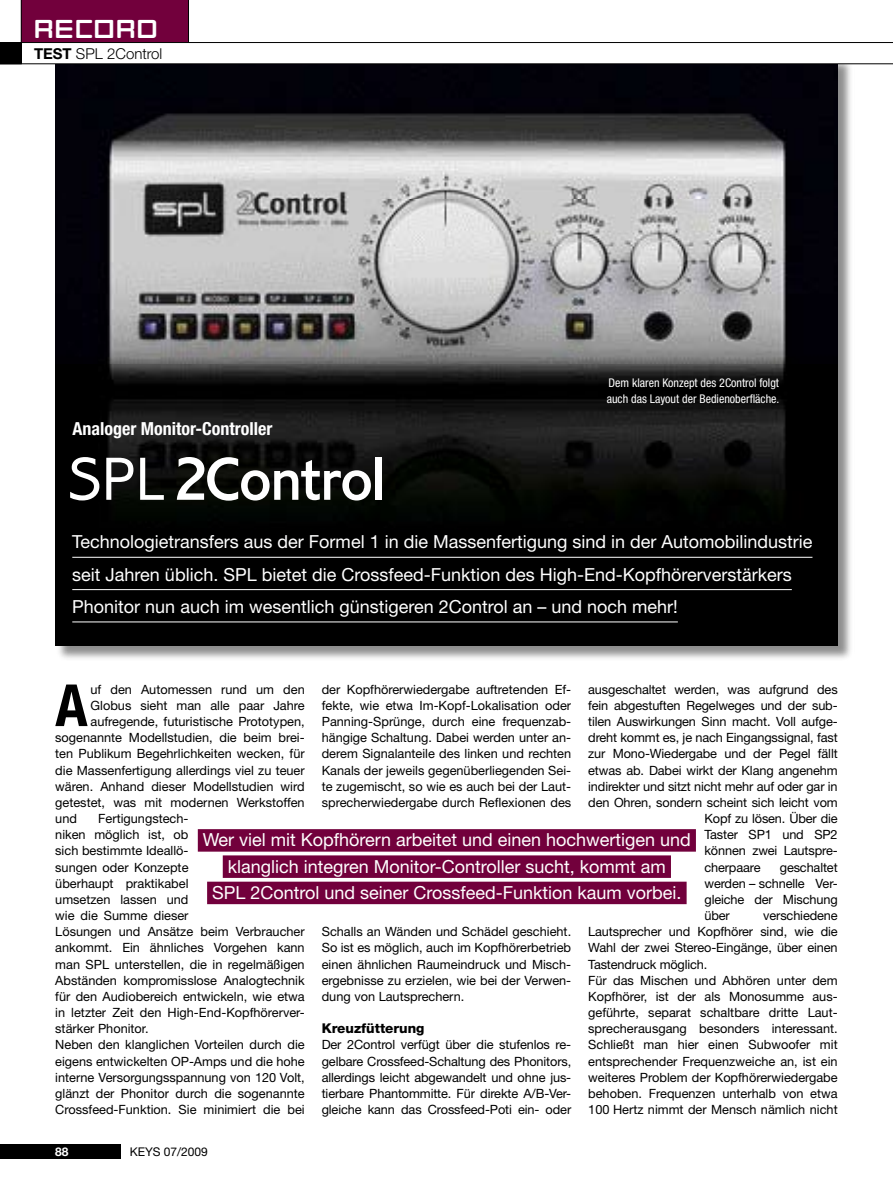
<style>
.page{position:relative;width:893px;height:1191px;background:#fff}
.page>*{position:absolute;margin:0;border:0;box-sizing:border-box;transform-origin:0 0}
.t1{font:500 63px "Corinthian Std";letter-spacing:-.025em;color:#fff}
.t2{font:700 condensed 58.2px "Helvetica Neue LT Std";color:#000}
.t3{font:27px "Tetra ITC Std";letter-spacing:.05em;color:#fff}
.t4{font:18px/32.2px "Helvetica Neue LT Std";color:#fff}
.t5{font:700 condensed 18px "Helvetica Neue LT Std";color:#fff}
.t6{font:300 15px "Helvetica Neue LT Std";color:#000}
.t7{font:800 13.5px "Helvetica Neue LT Std";color:#000}
.t8{font:12.75px/16.2px "Helvetica Neue LT Std";color:#000;text-align:justify}
.t9{font:condensed 12px/16.2px "Helvetica Neue LT Std";color:#fff}
.t10{font:12px "Helvetica Neue LT Std";color:#000}
.t11{font:700 12px "Helvetica Neue LT Std";color:#fff}
.s1{font-weight:700}
.s2{font-weight:300}
</style>
<div class="page">
<div style="left:0;top:1144px;width:121px;height:15px;background:#000"></div>
<div style="left:56px;top:57px;width:799px;height:605px;background:#000;opacity:.45"></div>
<img style="left:55px;top:65px;width:783px;height:580px">
<div style="left:0;top:43px;width:893px;height:21px;background:#fff"></div>
<hr style="left:72px;top:557px;width:740px;height:1px;background:#fff">
<hr style="left:72px;top:589px;width:720px;height:1px;background:#fff">
<hr style="left:72px;top:621px;width:606px;height:1px;background:#fff">
<svg style="left:0;top:0;width:189px;height:64px"></svg>
<hr style="left:0;top:42px;width:893px;height:1px;background:#000">
<hr style="left:0;top:64px;width:893px;height:1px;background:#000">
<div style="left:198px;top:829px;width:498px;height:22px;background:#72003c"></div>
<div style="left:223px;top:855px;width:448px;height:23px;background:#72003c"></div>
<div style="left:207px;top:881px;width:480px;height:23px;background:#72003c"></div>
<h3 class="t3" style="left:34px;top:12px;width:125px">RECORD</h3>
<p class="t6" style="left:34px;top:44px;width:130px"><span class="s1">TESt</span> SPL 2Control</p>
<p class="t9" style="left:607px;top:374px;width:174px">Dem klaren Konzept des 2Control folgt auch das Layout der Bedienoberfläche.</p>
<h3 class="t5" style="left:73px;top:418px;width:201px">Analoger Monitor-Controller</h3>
<h1 class="t1" style="left:68px;top:442px;width:319px"><span class="s2">SPL</span> 2Control</h1>
<p class="t4" style="left:72px;top:525px;width:742px">Technologietransfers aus der Formel 1 in die Massenfertigung sind in der Automobilindustrie seit Jahren üblich. SPL bietet die Crossfeed-Funktion des High-End-Kopfhörerverstärkers<br>Phonitor nun auch im wesentlich günstigeren 2Control an – und noch mehr!</p>
<h2 class="t2" style="left:55px;top:670px;width:34px">A</h2>
<p class="t8" style="left:91px;top:681px;width:216px">uf den Automessen rund um den</p>
<p class="t8" style="left:322px;top:681px;width:251px">der Kopfhörerwiedergabe auftretenden Ef&shy;fekte, wie etwa Im-Kopf-Lokalisation oder Panning-Sprünge, durch eine frequenzab&shy;hängige Schaltung. Dabei werden unter an&shy;derem Signalanteile des linken und rechten Kanals der jeweils gegenüberliegenden Sei&shy;te zugemischt, so wie es auch bei der Laut&shy;sprecherwiedergabe durch Reflexionen des</p>
<p class="t8" style="left:588px;top:681px;width:251px">ausgeschaltet werden, was aufgrund des</p>
<p class="t8" style="left:588px;top:697px;width:251px">fein abgestuften Regelweges und der sub-</p>
<p class="t8" style="left:588px;top:713px;width:251px">tilen Auswirkungen Sinn macht. Voll aufge-</p>
<p class="t8" style="left:588px;top:729px;width:251px">dreht kommt es, je nach Eingangssignal, fast</p>
<p class="t8" style="left:588px;top:745px;width:251px">zur Mono-Wiedergabe und der Pegel fällt</p>
<p class="t8" style="left:588px;top:761px;width:251px">etwas ab. Dabei wirkt der Klang angenehm</p>
<p class="t8" style="left:588px;top:778px;width:251px">indirekter und sitzt nicht mehr auf oder gar in</p>
<p class="t8" style="left:588px;top:794px;width:251px">den Ohren, sondern scheint sich leicht vom</p>
<p class="t8" style="left:704px;top:810px;width:135px">Kopf zu lösen. Über die</p>
<p class="t8" style="left:704px;top:826px;width:135px">Taster SP1 und SP2</p>
<p class="t8" style="left:704px;top:842px;width:135px">können zwei Lautspre-</p>
<p class="t8" style="left:704px;top:858px;width:58px">cherpaare</p>
<p class="t8" style="left:91px;top:697px;width:216px">Globus sieht man alle paar Jahre</p>
<p class="t8" style="left:91px;top:713px;width:216px">aufregende, futuristische Prototypen,</p>
<p class="t8" style="left:55px;top:729px;width:251px">sogenannte Modellstudien, die beim brei-</p>
<p class="t8" style="left:55px;top:745px;width:251px">ten Publikum Begehrlichkeiten wecken, für</p>
<p class="t8" style="left:55px;top:761px;width:251px">die Massenfertigung allerdings viel zu teuer</p>
<p class="t8" style="left:55px;top:778px;width:251px">wären. Anhand dieser Modellstudien wird</p>
<p class="t8" style="left:55px;top:794px;width:251px">getestet, was mit modernen Werkstoffen</p>
<p class="t8" style="left:55px;top:810px;width:23px">und</p>
<p class="t8" style="left:55px;top:810px;width:251px;text-align:left;text-indent:43px">Fertigungstech-<br>niken möglich ist, ob<br>sich bestimmte Ideallö-<br>sungen oder Konzepte<br>überhaupt praktikabel<br>umsetzen lassen und<br>wie die Summe dieser<br>Lösungen und Ansätze beim Verbraucher ankommt. Ein ähnliches Vorgehen kann man SPL unterstellen, die in regelmäßigen Abständen kompromisslose Analogtechnik für den Audiobereich entwickeln, wie etwa in letzter Zeit den High-End-Kopfhörerver&shy;stärker Phonitor.<br>Neben den klanglichen Vorteilen durch die eigens entwickelten OP-Amps und die hohe interne Versorgungsspannung von 120 Volt, glänzt der Phonitor durch die sogenannte Crossfeed-Funktion. Sie minimiert die bei</p>
<h3 class="t4" style="left:203px;top:826px;width:490px;line-height:26.2px;text-align:center">Wer viel mit Kopfhörern arbeitet und einen hochwertigen und klanglich integren Monitor-Controller sucht, kommt am<br>SPL 2Control und seiner Crossfeed-Funktion kaum vorbei.</h3>
<p class="t8" style="left:704px;top:858px;width:135px;text-indent:75px">geschaltet werden – schnelle Ver&shy;gleiche der Mischung über</p>
<p class="t8" style="left:588px;top:907px;width:251px;text-align:left;text-indent:175px">verschiedene Lautsprecher und Kopfhörer sind, wie die Wahl der zwei Stereo-Eingänge, über einen Tastendruck möglich.<br>Für das Mischen und Abhören unter dem Kopfhörer, ist der als Monosumme aus&shy;geführte, separat schaltbare dritte Laut&shy;sprecherausgang besonders interessant.<br>Schließt man hier einen Subwoofer mit entsprechender Frequenzweiche an, ist ein weiteres Problem der Kopfhörerwiedergabe behoben. Frequenzen unterhalb von etwa 100 Hertz nimmt der Mensch nämlich nicht</p>
<p class="t8" style="left:322px;top:923px;width:251px">Schalls an Wänden und Schädel geschieht.<br>So ist es möglich, auch im Kopfhörerbetrieb einen ähnlichen Raumeindruck und Misch&shy;ergebnisse zu erzielen, wie bei der Verwen&shy;dung von Lautsprechern.</p>
<p class="t7" style="left:322px;top:1020px;width:104px">Kreuzfütterung</p>
<p class="t8" style="left:322px;top:1036px;width:251px">Der 2Control verfügt über die stufenlos re&shy;gelbare Crossfeed-Schaltung des Phonitors, allerdings leicht abgewandelt und ohne jus&shy;tierbare Phantommitte. Für direkte A/B-Ver&shy;gleiche kann das Crossfeed-Poti ein- oder</p>
<p class="t11" style="left:55px;top:1144px;width:15px">88</p>
<p class="t10" style="left:130px;top:1144px;width:80px">KEYS 07/2009</p>
</div>
